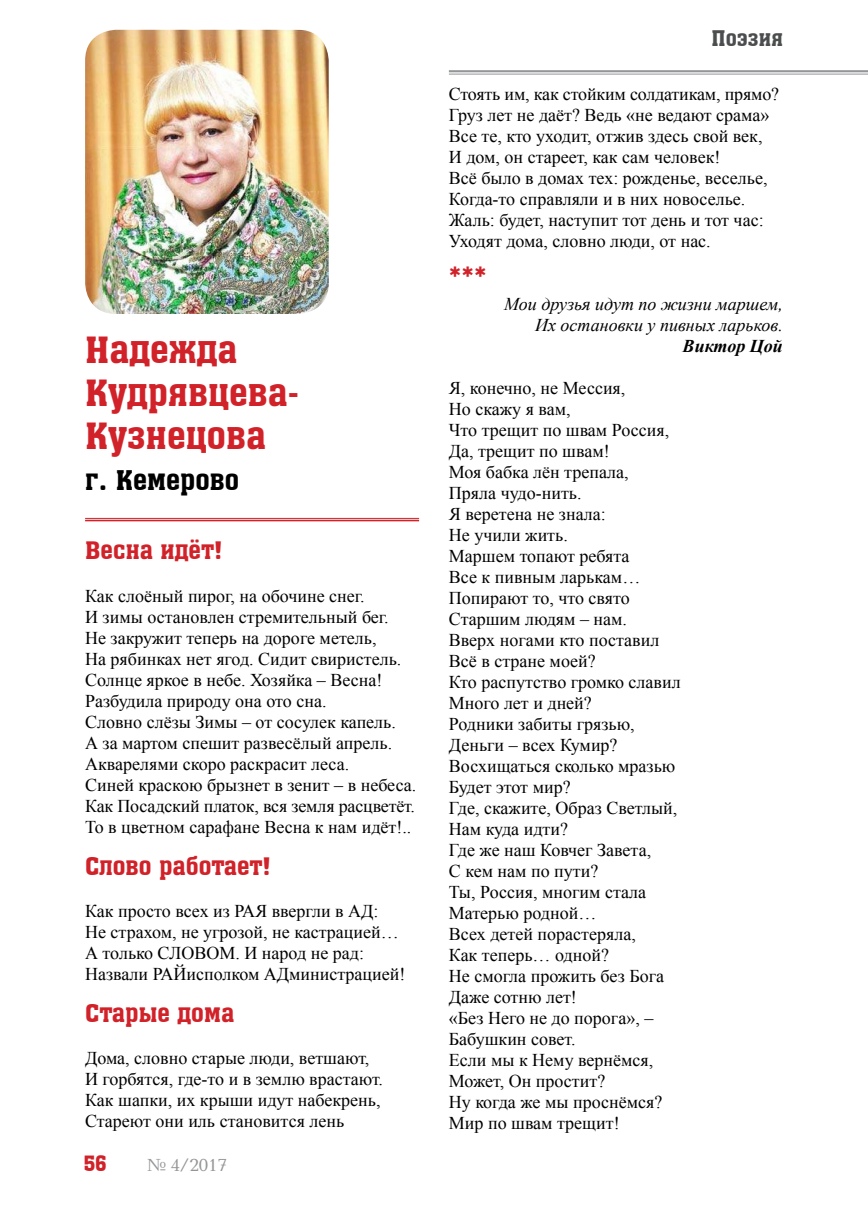
<style>
.page{position:relative;width:868px;height:1221px;background:#fff}
.page>*{position:absolute;margin:0;border:0;box-sizing:border-box;transform-origin:0 0}
.t1{font:36px/43.2px "a Assuan";color:#d12229}
.t2{font:30px "a Assuan";color:#d12229}
.t3{font:27px "a Assuan";color:#000}
.t4{font:24px "a Assuan";color:#d12229}
.t5{font:21px "a Assuan";color:#4c4d4f}
.t6{font:21px "a Assuan";color:#d12229}
.t7{font:18px/21px "Times New Roman";color:#000}
.t8{font:italic 18px/21px "Times New Roman";color:#000;text-align:right}
.t9{font:italic 700 18px "Times New Roman";color:#000}
.t10{font:18px "Baltica C";color:#939597}
</style>
<div class="page">
<hr style="left:449px;top:70px;width:418px;height:2px;background:#939597">
<hr style="left:449px;top:74px;width:418px;height:1px;background:#939597">
<img style="left:85px;top:30px;width:244px;height:284px">
<hr style="left:85px;top:518px;width:334px;height:1px;background:#d12229">
<hr style="left:85px;top:519px;width:334px;height:2px;background:#d12229">
<h1 class="t1" style="left:85px;top:329px;width:215px">Надежда<br>Кудрявцева-<br>Кузнецова</h1>
<h3 class="t3" style="left:85px;top:465px;width:156px">г. Кемерово</h3>
<h3 class="t4" style="left:85px;top:537px;width:138px">Весна идёт!</h3>
<p class="t7" style="left:85px;top:585px;width:333px">Как слоёный пирог, на обочине снег.<br>И зимы остановлен стремительный бег.<br>Не закружит теперь на дороге метель,<br>На рябинках нет ягод. Сидит свиристель.<br>Солнце яркое в небе. Хозяйка – Весна!<br>Разбудила природу она ото сна.<br>Словно слёзы Зимы – от сосулек капель.<br>А за мартом спешит развесёлый апрель.<br>Акварелями скоро раскрасит леса.<br>Синей краскою брызнет в зенит – в небеса.<br>Как Посадский платок, вся земля расцветёт.<br>То в цветном сарафане Весна к нам идёт!..</p>
<h3 class="t4" style="left:85px;top:853px;width:187px">Слово работает!</h3>
<p class="t7" style="left:85px;top:900px;width:322px">Как просто всех из РАЯ ввергли в АД:<br>Не страхом, не угрозой, не кастрацией… А только СЛОВОМ. И народ не рад:<br>Назвали РАЙисполком АДминистрацией!</p>
<h3 class="t4" style="left:85px;top:1000px;width:151px">Старые дома</h3>
<p class="t7" style="left:85px;top:1047px;width:299px">Дома, словно старые люди, ветшают, И горбятся, где-то и в землю врастают.<br>Как шапки, их крыши идут набекрень, Стареют они иль становится лень</p>
<p class="t6" style="left:84px;top:1151px;width:25px">56</p>
<p class="t10" style="left:147px;top:1153px;width:82px">№ 4/2017</p>
<p class="t5" style="left:711px;top:27px;width:73px">Поэзия</p>
<p class="t7" style="left:449px;top:83px;width:332px">Стоять им, как стойким солдатикам, прямо?<br>Груз лет не даёт? Ведь «не ведают срама» Все те, кто уходит, отжив здесь свой век, И дом, он стареет, как сам человек!<br>Всё было в домах тех: рожденье, веселье, Когда-то справляли и в них новоселье.<br>Жаль: будет, наступит тот день и тот час:<br>Уходят дома, словно люди, от нас.</p>
<h2 class="t2" style="left:449px;top:262px;width:40px">***</h2>
<p class="t8" style="left:504px;top:293px;width:280px">Мои друзья идут по жизни маршем,<br>Их остановки у пивных ларьков.</p>
<p class="t9" style="left:682px;top:333px;width:102px">Виктор Цой</p>
<p class="t7" style="left:449px;top:377px;width:233px">Я, конечно, не Мессия,<br>Но скажу я вам,<br>Что трещит по швам Россия,<br>Да, трещит по швам!<br>Моя бабка лён трепала,<br>Пряла чудо-нить.<br>Я веретена не знала:<br>Не учили жить.<br>Маршем топают ребята<br>Все к пивным ларькам…<br>Попирают то, что свято<br>Старшим людям – нам.<br>Вверх ногами кто поставил<br>Всё в стране моей?<br>Кто распутство громко славил<br>Много лет и дней?<br>Родники забиты грязью,<br>Деньги – всех Кумир?<br>Восхищаться сколько мразью<br>Будет этот мир?<br>Где, скажите, Образ Светлый,<br>Нам куда идти?<br>Где же наш Ковчег Завета,<br>С кем нам по пути?<br>Ты, Россия, многим стала<br>Матерью родной…<br>Всех детей порастеряла,<br>Как теперь… одной?<br>Не смогла прожить без Бога<br>Даже сотню лет!<br>«Без Него не до порога», –<br>Бабушкин совет.<br>Если мы к Нему вернёмся,<br>Может, Он простит?<br>Ну когда же мы проснёмся?<br>Мир по швам трещит!</p>
</div>
